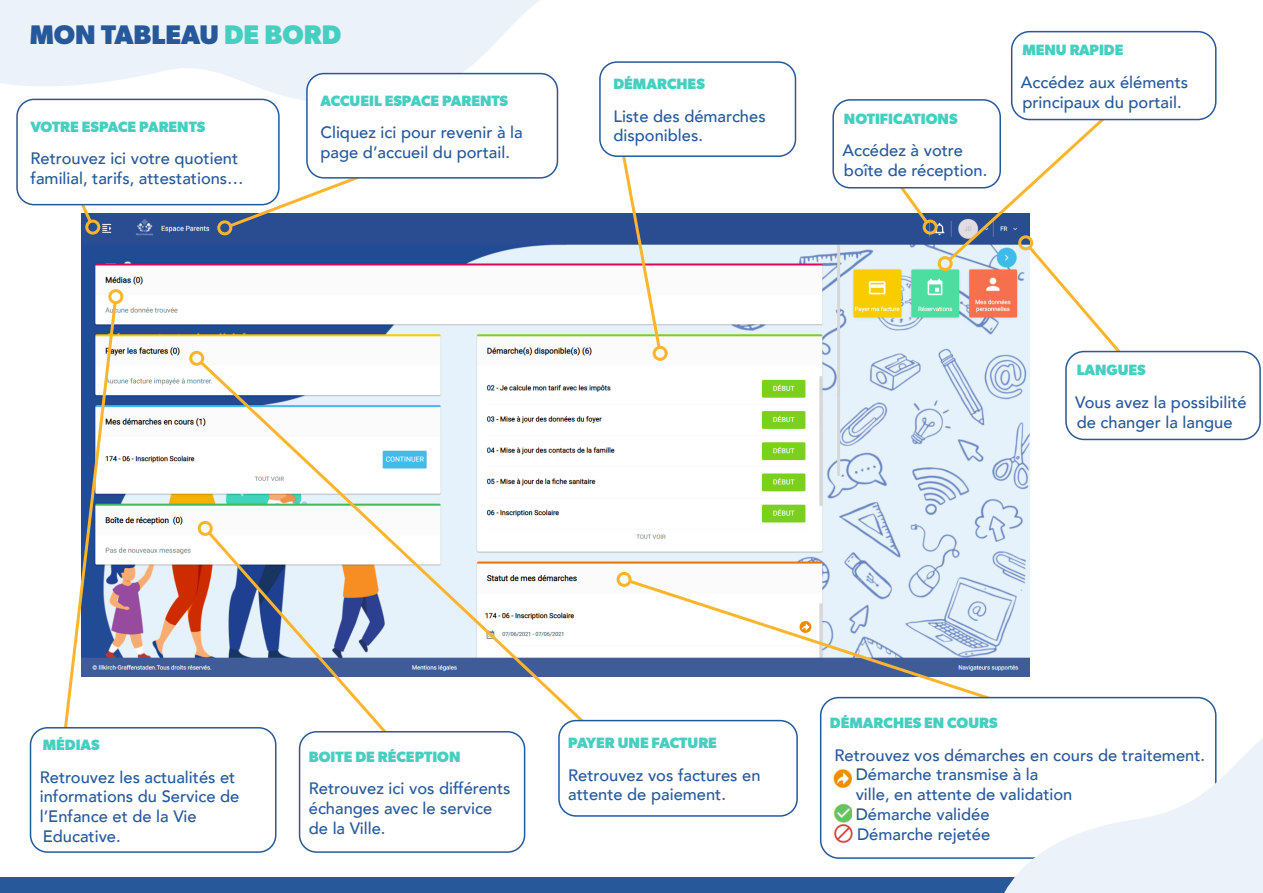
<style>
.page{position:relative;width:1263px;height:893px;background:#fff}
.page>*{position:absolute;margin:0;border:0;box-sizing:border-box;transform-origin:0 0}
.Titre{font:700 27px "Gibson";color:#26589a}
.Texte{font:500 16.5px/19.8px "Avenir";color:#26589a}
.Titre-2{font:700 15px "Gibson";color:#46cfc0}
.s1{color:#46cfc0}
</style>
<div class="page">
<img style="left:81px;top:213px;width:949px;height:463px">
<svg style="left:626px;top:577px;width:404px;height:145px"></svg>
<div style="left:617px;top:572px;width:15px;height:15px;border:3px solid #fbb52d;border-radius:50%"></div>
<div style="left:0;top:877px;width:1263px;height:16px;background:#26589a"></div>
<div style="left:821px;top:698px;width:395px;height:160px;background:#fff;border-radius:18px"></div>
<div style="left:820px;top:697px;width:396px;height:162px;border:2px solid #26589a;border-radius:18px"></div>
<img style="left:833px;top:769px;width:18px;height:19px">
<img style="left:833px;top:803px;width:18px;height:20px">
<img style="left:833px;top:824px;width:20px;height:20px">
<svg style="left:0;top:0;width:608px;height:109px;fill:#ebf2fa"></svg>
<svg style="left:61px;top:205px;width:33px;height:21px"></svg>
<div style="left:85px;top:220px;width:15px;height:15px;border:3px solid #fbb52d;border-radius:50%"></div>
<svg style="left:226px;top:170px;width:171px;height:60px"></svg>
<div style="left:217px;top:220px;width:15px;height:15px;border:3px solid #fbb52d;border-radius:50%"></div>
<svg style="left:615px;top:157px;width:47px;height:194px"></svg>
<div style="left:653px;top:346px;width:15px;height:15px;border:3px solid #fbb52d;border-radius:50%"></div>
<svg style="left:894px;top:189px;width:37px;height:37px"></svg>
<div style="left:923px;top:220px;width:15px;height:15px;border:3px solid #fbb52d;border-radius:50%"></div>
<div style="left:938px;top:256px;width:15px;height:15px;border:3px solid #fbb52d;border-radius:50%"></div>
<svg style="left:64px;top:299px;width:54px;height:428px"></svg>
<div style="left:108px;top:289px;width:15px;height:15px;border:3px solid #fbb52d;border-radius:50%"></div>
<div style="left:600px;top:62px;width:195px;height:94px;background:#fff;border-radius:17px"></div>
<div style="left:599px;top:61px;width:197px;height:96px;border:2px solid #26589a;border-radius:17px"></div>
<div style="left:832px;top:99px;width:169px;height:90px;border:2px solid #26589a;border-radius:17px"></div>
<div style="left:1011px;top:31px;width:205px;height:89px;border:2px solid #26589a;border-radius:18px"></div>
<div style="left:307px;top:74px;width:250px;height:104px;background:#fff;border-radius:17px"></div>
<div style="left:306px;top:73px;width:252px;height:106px;border:2px solid #26589a;border-radius:17px"></div>
<svg style="left:197px;top:358px;width:405px;height:382px"></svg>
<div style="left:189px;top:351px;width:15px;height:15px;border:3px solid #fbb52d;border-radius:50%"></div>
<div style="left:31px;top:728px;width:245px;height:124px;background:#fff;border-radius:17px"></div>
<div style="left:30px;top:727px;width:246px;height:126px;border:2px solid #26589a;border-radius:17px"></div>
<div style="left:559px;top:721px;width:238px;height:95px;background:#fff;border-radius:17px"></div>
<div style="left:558px;top:720px;width:240px;height:97px;border:2px solid #26589a;border-radius:17px"></div>
<div style="left:300px;top:732px;width:225px;height:120px;background:#fff;border-radius:17px"></div>
<div style="left:299px;top:731px;width:226px;height:122px;border:2px solid #26589a;border-radius:17px"></div>
<svg style="left:987px;top:687px;width:276px;height:206px"></svg>
<div style="left:17px;top:99px;width:262px;height:106px;background:#fff;border-radius:17px"></div>
<div style="left:16px;top:99px;width:264px;height:106px;border:2px solid #26589a;border-radius:17px"></div>
<svg style="left:945px;top:106px;width:226px;height:305px"></svg>
<div style="left:1018px;top:235px;width:15px;height:15px;border:3px solid #fbb52d;border-radius:50%"></div>
<div style="left:1066px;top:352px;width:194px;height:87px;background:#fff;border-radius:18px"></div>
<div style="left:1065px;top:351px;width:196px;height:89px;border:2px solid #26589a;border-radius:18px"></div>
<p class="Titre" style="left:30px;top:19px;width:313px">MON TABLEAU <span class="s1">DE BORD</span></p>
<p class="Titre-2" style="left:1022px;top:41px;width:102px">MENU RAPIDE</p>
<p class="Texte" style="left:1021px;top:71px;width:169px">Accédez aux éléments</p>
<p class="Titre-2" style="left:613px;top:75px;width:93px">DÉMARCHES</p>
<p class="Texte" style="left:613px;top:105px;width:154px">Liste des démarches</p>
<p class="Texte" style="left:613px;top:125px;width:91px">disponibles.</p>
<p class="Titre-2" style="left:320px;top:91px;width:189px">ACCUEIL ESPACE PARENTS</p>
<p class="Texte" style="left:1022px;top:91px;width:161px">principaux du portail.</p>
<p class="Texte" style="left:320px;top:122px;width:204px">Cliquez ici pour revenir à la page d’accueil du portail.</p>
<p class="Titre-2" style="left:844px;top:110px;width:115px">NOTIFICATIONS</p>
<p class="Texte" style="left:842px;top:140px;width:122px">Accédez à votre</p>
<p class="Texte" style="left:844px;top:159px;width:145px">boîte de réception.</p>
<p class="Titre-2" style="left:31px;top:118px;width:176px">VOTRE ESPACE PARENTS</p>
<p class="Texte" style="left:31px;top:148px;width:215px">Retrouvez ici votre quotient familial, tarifs, attestations…</p>
<p class="Titre-2" style="left:1077px;top:361px;width:70px">LANGUES</p>
<p class="Texte" style="left:1075px;top:391px;width:173px">Vous avez la possibilité de changer la langue</p>
<p class="Titre-2" style="left:43px;top:736px;width:59px">MÉDIAS</p>
<p class="Texte" style="left:40px;top:766px;width:201px">Retrouvez les actualités et informations du Service de l’Enfance et de la Vie<br>Educative.</p>
<p class="Titre-2" style="left:309px;top:748px;width:153px">BOITE DE RÉCEPTION</p>
<p class="Texte" style="left:309px;top:778px;width:203px">Retrouvez ici vos différents échanges avec le service de la Ville.</p>
<p class="Titre-2" style="left:568px;top:734px;width:150px">PAYER UNE FACTURE</p>
<p class="Texte" style="left:568px;top:764px;width:194px">Retrouvez vos factures en attente de paiement.</p>
<p class="Titre-2" style="left:830px;top:714px;width:169px">DÉMARCHES EN COURS</p>
<p class="Texte" style="left:834px;top:744px;width:372px">Retrouvez vos démarches en cours de traitement.</p>
<p class="Texte" style="left:856px;top:764px;width:184px">Démarche transmise à la</p>
<p class="Texte" style="left:856px;top:784px;width:218px">ville, en attente de validation</p>
<p class="Texte" style="left:856px;top:803px;width:135px">Démarche validée</p>
<p class="Texte" style="left:857px;top:823px;width:135px">Démarche rejetée</p>
</div>
